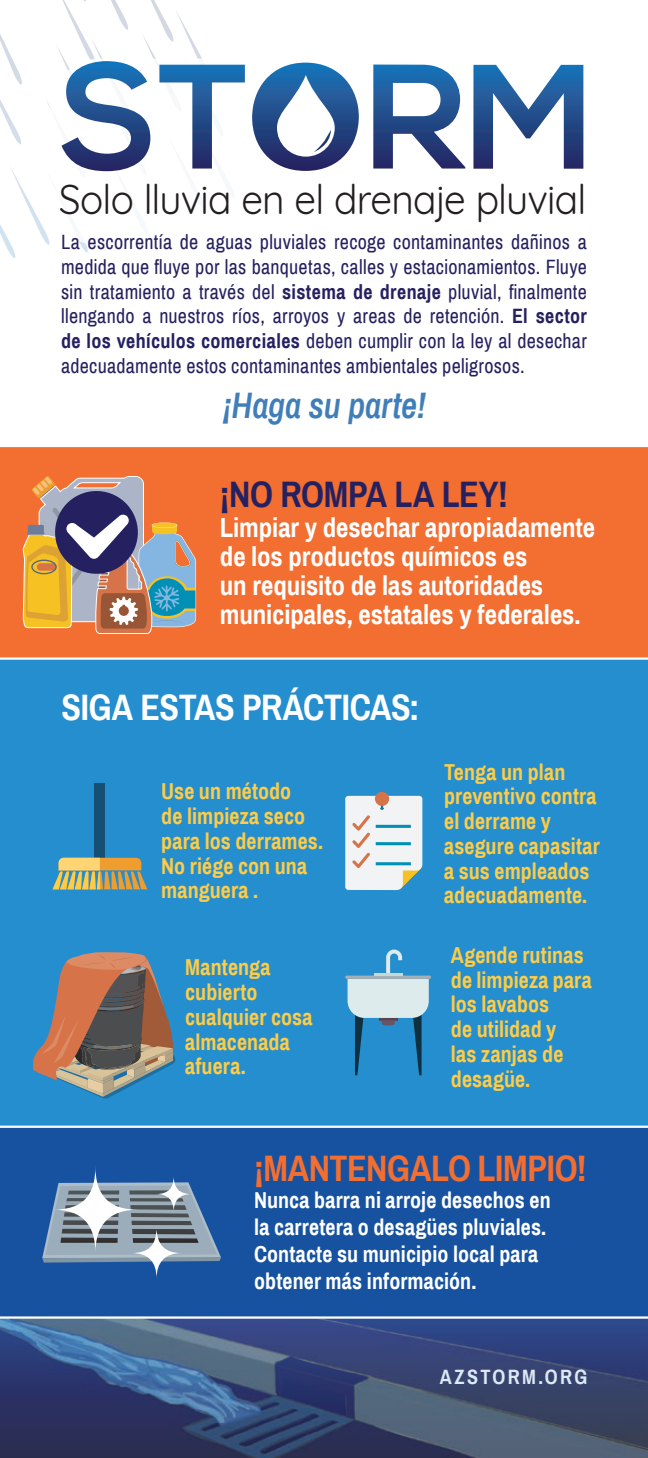
<style>
.page{position:relative;width:648px;height:1458px;background:#fff}
.page>*{position:absolute;margin:0;border:0;box-sizing:border-box;transform-origin:0 0}
.t1{font:40.5px "Quicksand";letter-spacing:-.02em;color:#231f20;scale:.96 1}
.t2{font:700 36px "Archivo Narrow";letter-spacing:-.015em;color:#fff}
.t3{font:700 36px "Archivo Narrow";letter-spacing:-.01em;color:#f36e31}
.t4{font:700 36px "Archivo Narrow";letter-spacing:-.01em;color:#252161}
.t5{font:italic 600 36px "Archivo Narrow";letter-spacing:-.005em;color:#407eba}
.t6{font:700 27px/29.2px "Archivo Narrow";letter-spacing:-.005em;color:#fff}
.t7{font:700 22.5px/24.8px "Archivo Narrow";letter-spacing:.005em;color:#fecc46}
.t8{font:700 22.5px/27px "Archivo Narrow";letter-spacing:.005em;color:#fff}
.t9{font:20.25px/24.8px "Archivo Narrow";letter-spacing:.015em;color:#252161;text-align:justify}
.t10{font:700 20.25px "Archivo Narrow";letter-spacing:.11em;color:#dee9f6}
.s1{font-weight:700}
</style>
<div class="page">
<svg style="left:0;top:1319px;width:648px;height:139px;background:#3a4b76"></svg>
<svg style="left:0;top:0;width:584px;height:258px"></svg>
<div style="left:0;top:447px;width:648px;height:210px;background:#f36e31"></div>
<div style="left:0;top:1128px;width:648px;height:191px;background:#1752a0"></div>
<div style="left:50px;top:58px;width:545px;height:188px;background:#fff;border-radius:51px"></div>
<svg style="left:62px;top:61px;width:88px;height:110px"></svg>
<svg style="left:159px;top:65px;width:86px;height:104px"></svg>
<svg style="left:373px;top:65px;width:92px;height:104px"></svg>
<svg style="left:473px;top:65px;width:110px;height:104px"></svg>
<svg style="left:252px;top:63px;width:107px;height:108px"></svg>
<div style="left:0;top:657px;width:648px;height:471px;background:#258ece"></div>
<svg style="left:22px;top:476px;width:174px;height:161px;background:#af8c76"></svg>
<div style="left:95px;top:784px;width:10px;height:74px;background:#164f74"></div>
<svg style="left:53px;top:858px;width:94px;height:31px;background:#b9aa6c"></svg>
<svg style="left:42px;top:1182px;width:179px;height:81px;background:#6783a2"></svg>
<svg style="left:53px;top:1166px;width:85px;height:87px"></svg>
<svg style="left:131px;top:1227px;width:51px;height:52px"></svg>
<svg style="left:156px;top:1176px;width:36px;height:36px"></svg>
<svg style="left:345px;top:796px;width:77px;height:94px"></svg>
<div style="left:375px;top:792px;width:14px;height:14px;background:#d67348;border-radius:50%"></div>
<svg style="left:345px;top:950px;width:86px;height:125px;background:#5ea4cc"></svg>
<hr style="left:374px;top:974px;width:28px;height:2px;background:#c9d6d6">
<svg style="left:30px;top:951px;width:146px;height:148px;background:#787a7e"></svg>
<p class="t1" style="left:59px;top:168px;width:551px">Solo lluvia en el drenaje pluvial</p>
<p class="t9" style="left:61px;top:230px;width:527px">La escorrentía de aguas pluviales recoge contaminantes dañinos a medida que fluye por las banquetas, calles y estacionamientos. Fluye sin tratamiento a través del <span class="s1">sistema de drenaje</span> pluvial, finalmente llengando a nuestros ríos, arroyos y areas de retención. <span class="s1">El sector de los vehículos comerciales</span> deben cumplir con la ley al desechar adecuadamente estos contaminantes ambientales peligrosos.</p>
<p class="t5" style="left:222px;top:384px;width:205px">¡Haga su parte!</p>
<p class="t4" style="left:220px;top:473px;width:290px">¡NO ROMPA LA LEY!</p>
<p class="t6" style="left:220px;top:513px;width:377px">Limpiar y desechar apropiadamente de los productos químicos es<br>un requisito de las autoridades municipales, estatales y federales.</p>
<p class="t2" style="left:62px;top:686px;width:360px">SIGA ESTAS PRÁCTICAS:</p>
<p class="t7" style="left:161px;top:779px;width:163px">Use un método<br>de limpieza seco para los derrames.<br>No riége con una manguera .</p>
<p class="t7" style="left:185px;top:955px;width:129px">Mantenga cubierto cualquier cosa almacenada afuera.</p>
<p class="t7" style="left:444px;top:759px;width:157px">Tenga un plan preventivo contra el derrame y asegure capasitar a sus empleados adecuadamente.</p>
<p class="t7" style="left:451px;top:943px;width:142px">Agende rutinas de limpieza para los lavabos<br>de utilidad y<br>las zanjas de desagüe.</p>
<p class="t3" style="left:254px;top:1147px;width:334px">¡MANTENGALO LIMPIO!</p>
<p class="t8" style="left:254px;top:1187px;width:298px">Nunca barra ni arroje desechos en la carretera o desagües pluviales.<br>Contacte su municipio local para obtener más información.</p>
<p class="t10" style="left:440px;top:1364px;width:149px">AZSTORM.ORG</p>
</div>
